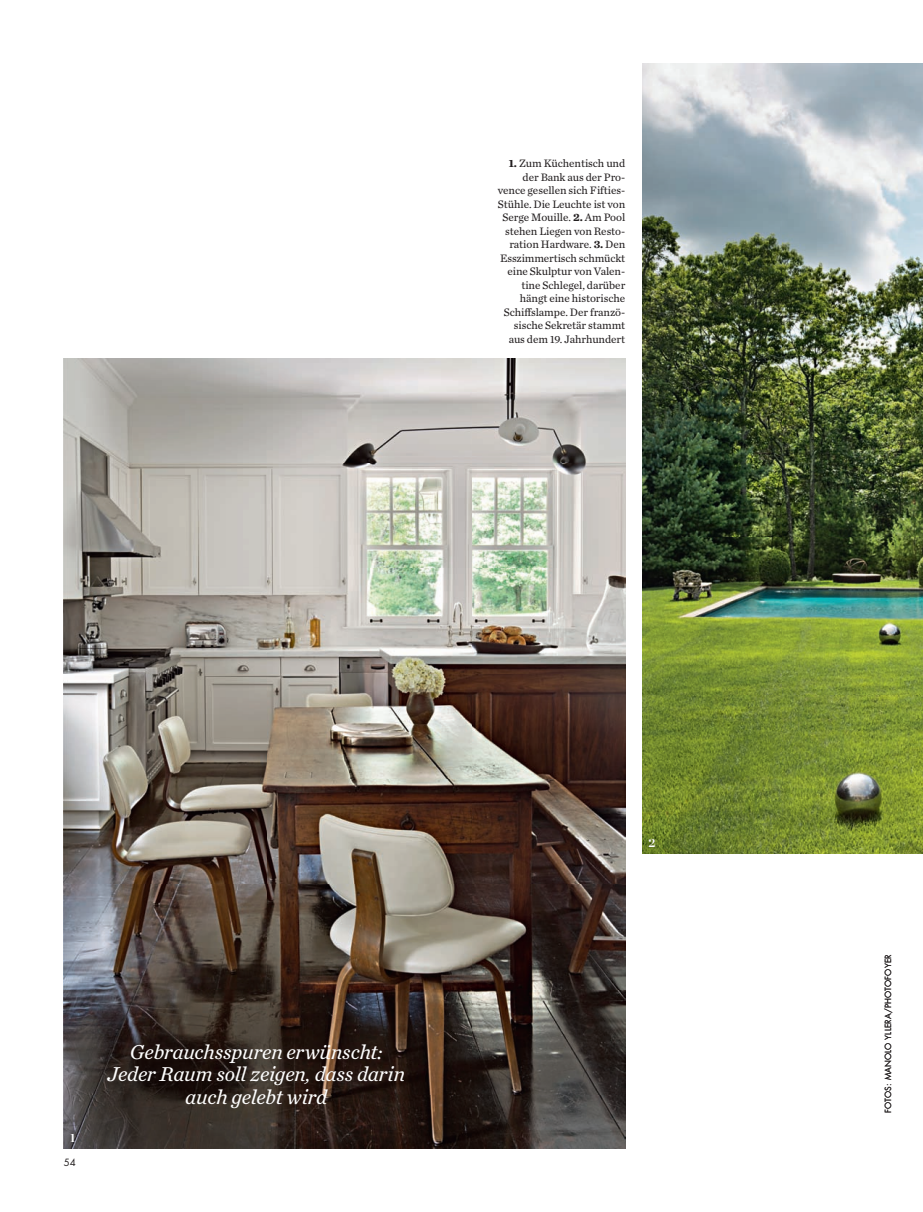
<style>
.page{position:relative;width:923px;height:1212px;background:#fff}
.page>*{position:absolute;margin:0;border:0;box-sizing:border-box;transform-origin:0 0}
.t1{font:italic 21px/22.5px "Chronicle Text G2";letter-spacing:-.005em;color:#fff;text-align:center}
.t2{font:700 12px "Chronicle Display";color:#fff}
.t3{font:11.25px/13.5px "Chronicle Text G2";letter-spacing:-.005em;color:#231f20;text-align:right}
.t4{font:9.75px "Futura";color:#231f20}
.t5{font:8.25px "Futura";letter-spacing:.015em;color:#231f20}
.s1{font-weight:700}
</style>
<div class="page">
<img style="left:642px;top:64px;width:281px;height:790px">
<img style="left:64px;top:358px;width:561px;height:790px">
<p class="t3" style="left:498px;top:158px;width:129px"><span class="s1">1.</span> Zum Küchentisch und der Bank aus der Pro&shy;vence gesellen sich Fifties-<br>Stühle. Die Leuchte ist von<br>Serge Mouille. <span class="s1">2.</span> Am Pool stehen Liegen von Resto&shy;ration Hardware. <span class="s1">3.</span> Den<br>Esszimmertisch schmückt eine Skulptur von Valen&shy;tine Schlegel, darüber hängt eine historische<br>Schiffslampe. Der franzö&shy;sische Sekretär stammt aus dem 19. Jahrhundert</p>
<p class="t2" style="left:70px;top:1133px;width:7px">1</p>
<p class="t4" style="left:64px;top:1158px;width:14px">54</p>
<p class="t1" style="left:108px;top:1042px;width:299px">Gebrauchsspuren erwünscht:<br>Jeder Raum soll zeigen, dass darin auch gelebt wird</p>
<p class="t2" style="left:648px;top:839px;width:8px">2</p>
<p class="t5" style="left:884px;top:1113px;width:160px;rotate:-90deg">FOTOS: MANOLO YLLERA/PHOTOFOYER</p>
</div>
